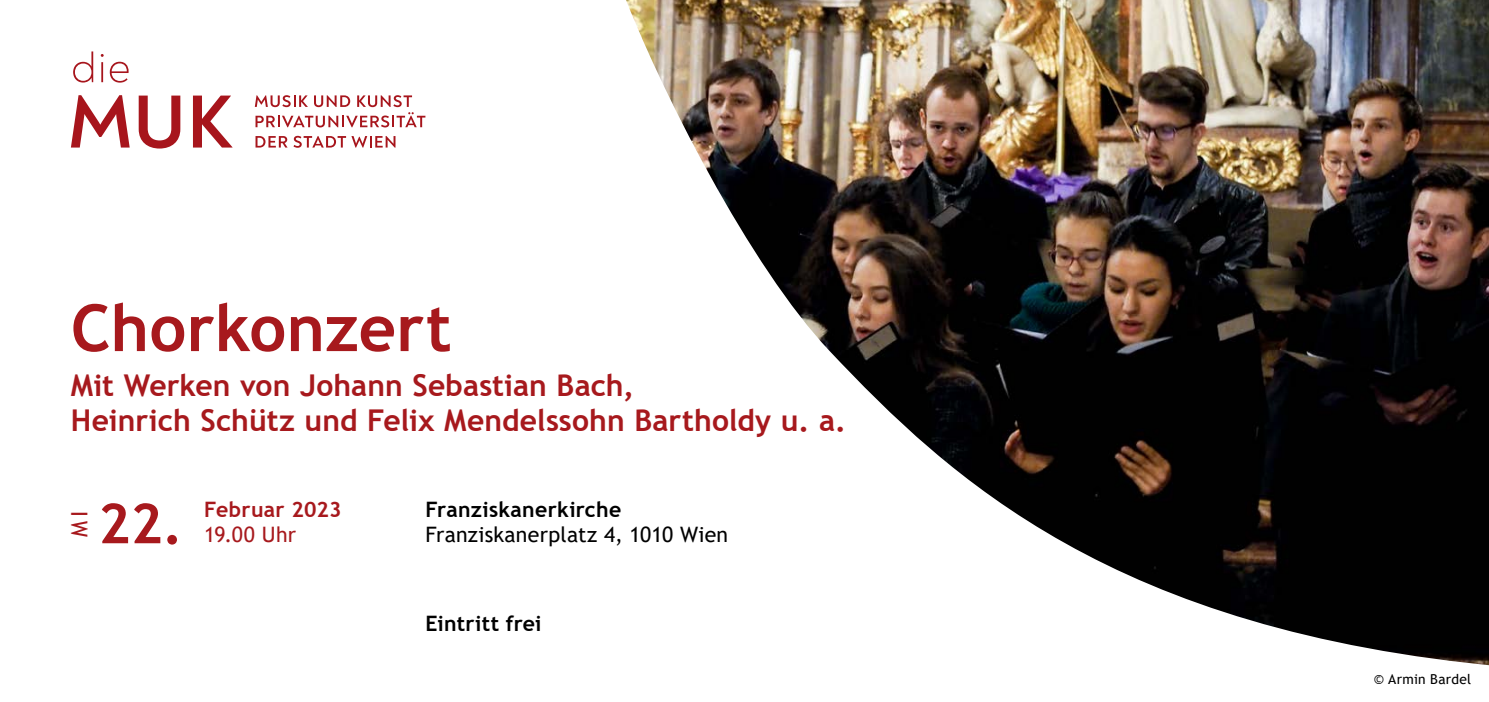
<style>
.page{position:relative;width:1489px;height:702px;background:#fff}
.page>*{position:absolute;margin:0;border:0;box-sizing:border-box;transform-origin:0 0}
.t1{font:700 65px "Trebuchet MS";letter-spacing:.005em;color:#a7191d}
.t2{font:700 55px "Trebuchet MS";color:#a7191d}
.t3{font:700 30px/35px "Trebuchet MS";color:#a7191d}
.t4{font:22.5px "Trebuchet MS";color:#a7191d}
.t5{font:700 21.25px "Trebuchet MS";letter-spacing:.015em;color:#000}
.t6{font:21.25px "Trebuchet MS";letter-spacing:.01em;color:#000}
.t7{font:700 21.25px "Trebuchet MS";letter-spacing:.015em;color:#a7191d}
.t8{font:21.25px "Trebuchet MS";letter-spacing:.01em;color:#a7191d}
.t9{font:13.75px "Trebuchet MS";letter-spacing:.02em;color:#000}
</style>
<div class="page">
<img style="left:71px;top:0;width:1417px;height:665px">
<svg style="left:255px;top:136px;width:32px;height:11px"></svg>
<svg style="left:293px;top:136px;width:102px;height:12px"></svg>
<svg style="left:71px;top:95px;width:59px;height:52px"></svg>
<svg style="left:139px;top:96px;width:41px;height:52px"></svg>
<svg style="left:193px;top:96px;width:39px;height:51px"></svg>
<svg style="left:73px;top:51px;width:20px;height:32px"></svg>
<hr style="left:101px;top:62px;width:2px;height:20px;background:#a7151c">
<svg style="left:110px;top:62px;width:19px;height:21px"></svg>
<svg style="left:255px;top:95px;width:170px;height:32px"></svg>
<h1 class="t1" style="left:71px;top:287px;width:382px">Chorkonzert</h1>
<p class="t3" style="left:71px;top:368px;width:776px">Mit Werken von Johann Sebastian Bach,<br>Heinrich Schütz und Felix Mendelssohn Bartholdy u. a.</p>
<p class="t4" style="left:65px;top:536px;width:27px;rotate:-90deg">MI</p>
<h2 class="t2" style="left:98px;top:489px;width:86px">22.</h2>
<p class="t7" style="left:204px;top:496px;width:139px">Februar 2023</p>
<p class="t8" style="left:204px;top:521px;width:93px">19.00 Uhr</p>
<p class="t5" style="left:425px;top:496px;width:197px">Franziskanerkirche</p>
<p class="t6" style="left:425px;top:521px;width:304px">Franziskanerplatz 4, 1010 Wien</p>
<p class="t5" style="left:425px;top:610px;width:118px">Eintritt frei</p>
<p class="t9" style="left:1373px;top:670px;width:99px">© Armin Bardel</p>
</div>
